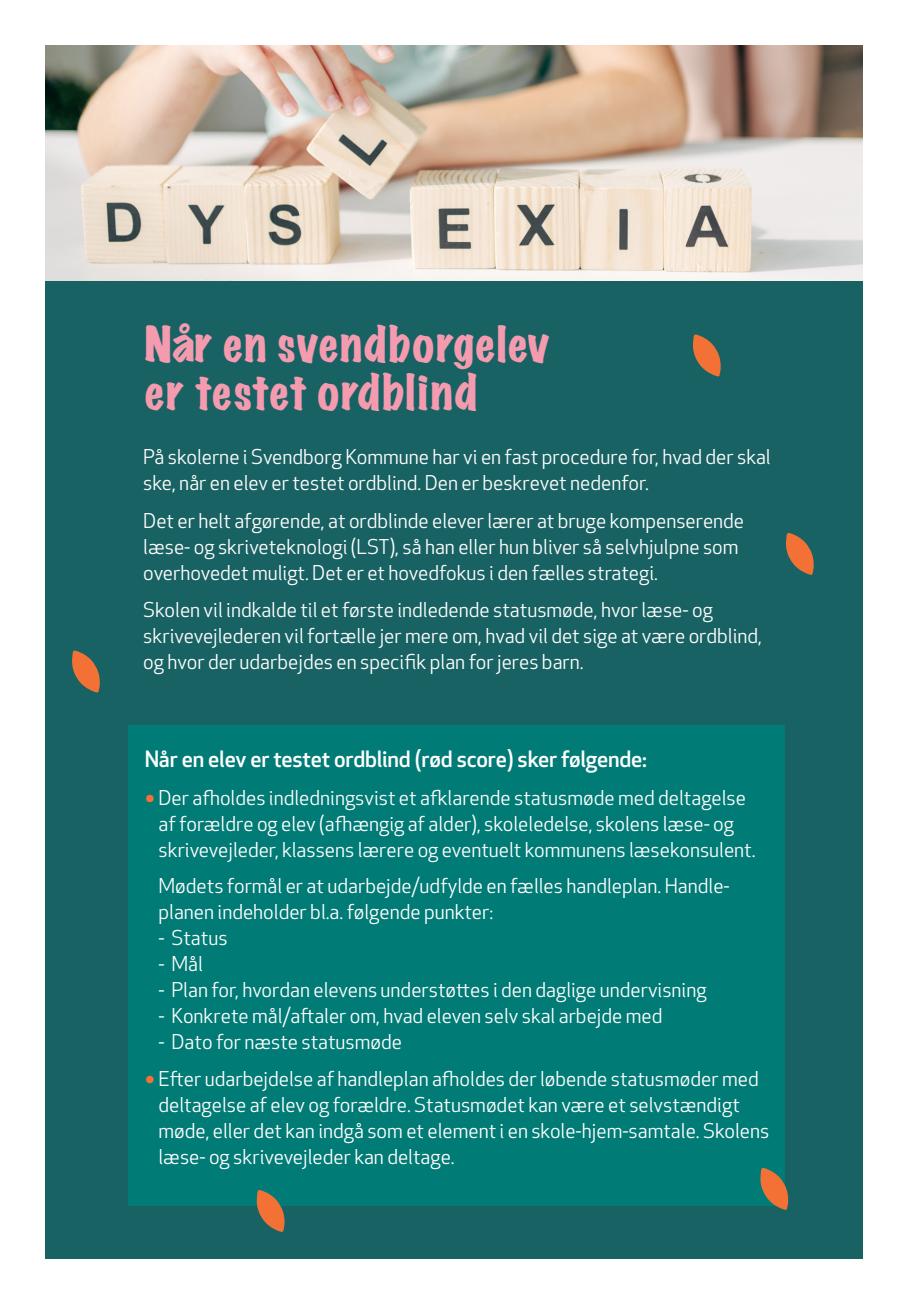
<style>
.page{position:relative;width:908px;height:1304px;background:#fff}
.page>*{position:absolute;margin:0;border:0;box-sizing:border-box;transform-origin:0 0}
.t1{font:expanded 44px/48px "Marker Felt";letter-spacing:.035em;color:#f59bb0}
.t2{font:500 22px "Apex New";letter-spacing:-.01em;color:#fff}
.t3{font:20px/26px "Apex New";color:#fff}
.s1{font-size:28px;color:#f37135}
</style>
<div class="page">
<div style="left:45px;top:45px;width:817px;height:1214px;background:#196263"></div>
<div style="left:128px;top:726px;width:656px;height:480px;background:#007b76"></div>
<img style="left:45px;top:45px;width:817px;height:236px">
<svg style="left:693px;top:334px;width:27px;height:43px"></svg>
<svg style="left:786px;top:533px;width:27px;height:42px"></svg>
<svg style="left:72px;top:650px;width:28px;height:43px"></svg>
<svg style="left:256px;top:1190px;width:28px;height:42px"></svg>
<svg style="left:760px;top:1167px;width:28px;height:43px"></svg>
<p class="t1" style="left:145px;top:320px;width:406px">Når en svendborgelev er testet ordblind</p>
<p class="t3" style="left:143px;top:444px;width:628px">På skolerne i Svendborg Kommune har vi en fast procedure for, hvad der skal ske, når en elev er testet ordblind. Den er beskrevet nedenfor.</p>
<p class="t3" style="left:143px;top:507px;width:602px">Det er helt afgørende, at ordblinde elever lærer at bruge kompenserende læse- og skriveteknologi (LST), så han eller hun bliver så selvhjulpne som overhovedet muligt. Det er et hovedfokus i den fælles strategi.</p>
<p class="t3" style="left:143px;top:597px;width:620px">Skolen vil indkalde til et første indledende statusmøde, hvor læse- og skrivevejlederen vil fortælle jer mere om, hvad vil det sige at være ordblind, og hvor der udarbejdes en specifik plan for jeres barn.</p>
<p class="t2" style="left:145px;top:745px;width:503px">Når en elev er testet ordblind (rød score) sker følgende:</p>
<p class="t3" style="left:158px;top:784px;width:598px;text-indent:-14px"><span class="s1">•</span> Der afholdes indledningsvist et afklarende statusmøde med deltagelse af forældre og elev (afhængig af alder), skoleledelse, skolens læse- og skrivevejleder, klassens lærere og eventuelt kommunens læsekonsulent.</p>
<p class="t3" style="left:158px;top:872px;width:572px">Mødets formål er at udarbejde/udfylde en fælles handleplan. Handle&shy;planen indeholder bl.a. følgende punkter:</p>
<p class="t3" style="left:158px;top:924px;width:70px">- Status</p>
<p class="t3" style="left:158px;top:950px;width:46px">- Mål</p>
<p class="t3" style="left:158px;top:976px;width:549px">- Plan for, hvordan elevens understøttes i den daglige undervisning</p>
<p class="t3" style="left:158px;top:1002px;width:505px">- Konkrete mål/aftaler om, hvad eleven selv skal arbejde med</p>
<p class="t3" style="left:158px;top:1028px;width:245px">- Dato for næste statusmøde</p>
<p class="t3" style="left:158px;top:1066px;width:612px;text-indent:-14px"><span class="s1">•</span> Efter udarbejdelse af handleplan afholdes der løbende statusmøder med deltagelse af elev og forældre. Statusmødet kan være et selvstændigt møde, eller det kan indgå som et element i en skole-hjem-samtale. Skolens læse- og skrivevejleder kan deltage.</p>
</div>
